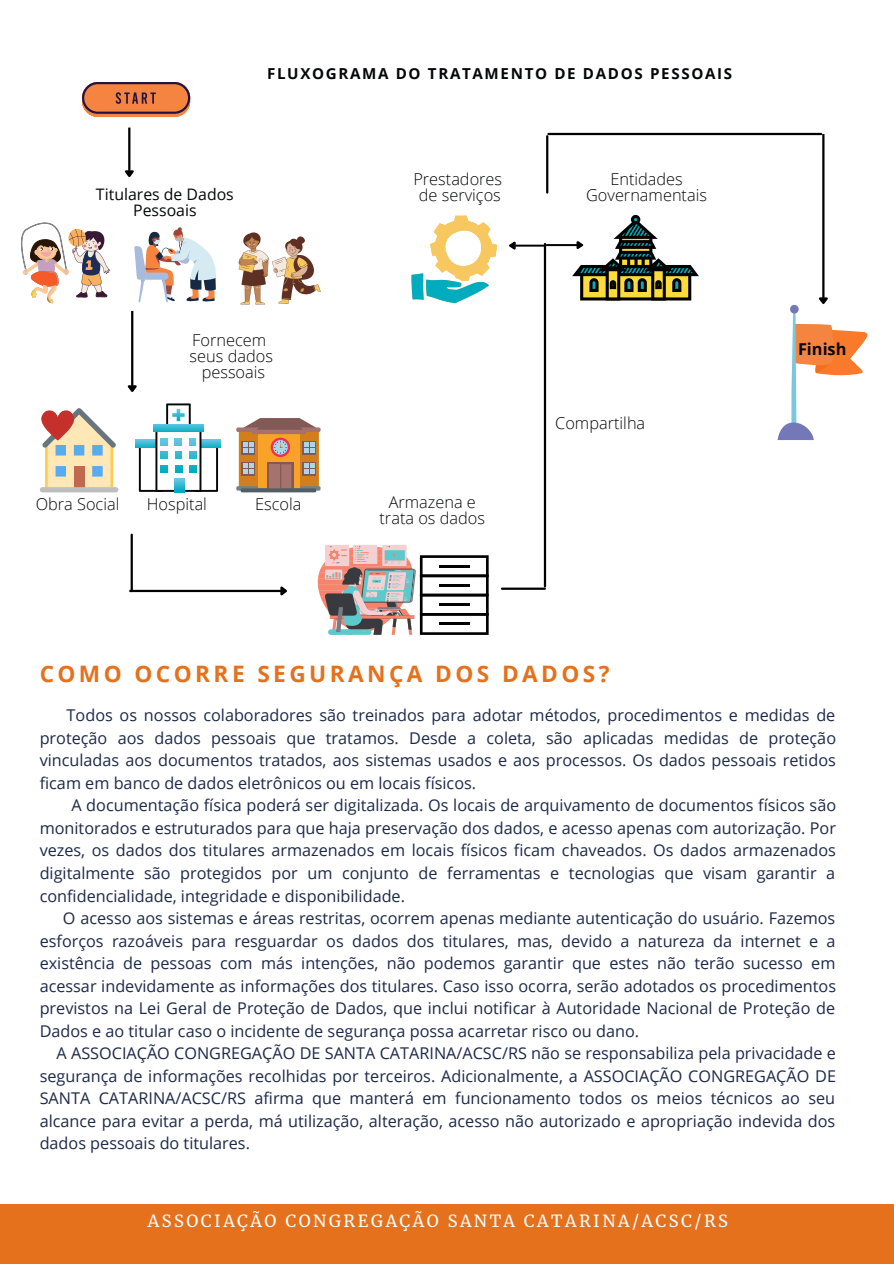
<style>
.page{position:relative;width:894px;height:1264px;background:#fff}
.page>*{position:absolute;margin:0;border:0;box-sizing:border-box;transform-origin:0 0}
.t1{font:700 22.65px "Open Sans";letter-spacing:.15em;color:#e5711c}
.t2{font:16.5px "Merriweather";letter-spacing:.15em;color:#fff}
.t3{font:300 16.35px/16.2px "Open Sans";color:#050607;text-align:center}
.t4{font:700 16.35px "Open Sans";color:#050607}
.t5{font:16.2px/22.5px "Open Sans";color:#1d294a;text-align:justify}
.t6{font:15.9px/15.5px "Open Sans";color:#050607;text-align:center}
.t7{font:700 15.15px "Open Sans";letter-spacing:.11em;color:#050607}
</style>
<div class="page">
<div style="left:0;top:1204px;width:893px;height:59px;background:#e5711c"></div>
<svg style="left:82px;top:82px;width:108px;height:35px;background:#cc754a"></svg>
<hr style="left:128px;top:127px;width:2px;height:44px;background:#000">
<svg style="left:124px;top:168px;width:10px;height:9px"></svg>
<svg style="left:134px;top:227px;width:82px;height:76px"></svg>
<svg style="left:238px;top:232px;width:83px;height:72px"></svg>
<hr style="left:131px;top:311px;width:2px;height:75px;background:#000">
<svg style="left:127px;top:383px;width:10px;height:9px"></svg>
<div style="left:239px;top:430px;width:80px;height:57px;background:#d27e1c"></div>
<div style="left:236px;top:427px;width:84px;height:5px;background:#a6726e;border-radius:2px"></div>
<svg style="left:236px;top:486px;width:84px;height:4px"></svg>
<div style="left:258px;top:430px;width:41px;height:58px;background:#f8a229"></div>
<svg style="left:241px;top:418px;width:77px;height:16px"></svg>
<svg style="left:267px;top:462px;width:26px;height:26px"></svg>
<svg style="left:302px;top:462px;width:14px;height:14px"></svg>
<svg style="left:304px;top:463px;width:10px;height:11px"></svg>
<svg style="left:241px;top:462px;width:14px;height:14px"></svg>
<svg style="left:243px;top:463px;width:10px;height:11px"></svg>
<svg style="left:302px;top:441px;width:14px;height:13px"></svg>
<svg style="left:304px;top:442px;width:10px;height:11px"></svg>
<svg style="left:241px;top:441px;width:14px;height:13px"></svg>
<svg style="left:243px;top:442px;width:10px;height:11px"></svg>
<div style="left:269px;top:464px;width:10px;height:24px;background:#a6726e"></div>
<div style="left:281px;top:464px;width:10px;height:24px;background:#a6726e"></div>
<svg style="left:270px;top:437px;width:20px;height:20px"></svg>
<svg style="left:273px;top:440px;width:15px;height:14px"></svg>
<svg style="left:274px;top:441px;width:13px;height:13px"></svg>
<svg style="left:240px;top:488px;width:76px;height:4px"></svg>
<svg style="left:136px;top:440px;width:84px;height:7px"></svg>
<svg style="left:139px;top:403px;width:79px;height:89px"></svg>
<svg style="left:318px;top:545px;width:170px;height:90px"></svg>
<hr style="left:502px;top:587px;width:42px;height:3px;background:#000">
<hr style="left:131px;top:534px;width:2px;height:57px;background:#000">
<hr style="left:129px;top:590px;width:152px;height:2px;background:#000">
<svg style="left:278px;top:586px;width:9px;height:10px"></svg>
<hr style="left:543px;top:244px;width:3px;height:342px;background:#000">
<hr style="left:546px;top:244px;width:31px;height:2px;background:#000">
<hr style="left:515px;top:244px;width:31px;height:3px;background:#000">
<svg style="left:509px;top:241px;width:8px;height:9px"></svg>
<svg style="left:411px;top:215px;width:86px;height:88px"></svg>
<svg style="left:572px;top:215px;width:126px;height:85px"></svg>
<svg style="left:21px;top:223px;width:89px;height:80px"></svg>
<div style="left:40px;top:487px;width:78px;height:5px;background:#bcbec0;border-radius:3px"></div>
<svg style="left:41px;top:408px;width:75px;height:79px"></svg>
<hr style="left:546px;top:136px;width:2px;height:56px;background:#000">
<hr style="left:548px;top:133px;width:272px;height:2px;background:#000">
<hr style="left:822px;top:134px;width:2px;height:164px;background:#000">
<svg style="left:777px;top:295px;width:90px;height:145px"></svg>
<p class="t7" style="left:267px;top:62px;width:466px">FLUXOGRAMA DO TRATAMENTO DE DADOS PESSOAIS</p>
<p class="t6" style="left:96px;top:186px;width:139px">Titulares de Dados<br>Pessoais</p>
<p class="t3" style="left:413px;top:170px;width:90px">Prestadores</p>
<p class="t3" style="left:419px;top:186px;width:83px">de serviços</p>
<p class="t3" style="left:586px;top:170px;width:122px">Entidades<br>Governamentais</p>
<p class="t3" style="left:192px;top:331px;width:75px">Fornecem</p>
<p class="t3" style="left:189px;top:347px;width:85px">seus dados</p>
<p class="t3" style="left:202px;top:364px;width:65px">pessoais</p>
<p class="t3" style="left:36px;top:495px;width:85px">Obra Social</p>
<p class="t3" style="left:147px;top:495px;width:62px">Hospital</p>
<p class="t3" style="left:255px;top:495px;width:48px">Escola</p>
<p class="t3" style="left:379px;top:493px;width:107px">Armazena e trata os dados</p>
<p class="t3" style="left:555px;top:415px;width:91px">Compartilha</p>
<p class="t1" style="left:40px;top:657px;width:571px">COMO OCORRE SEGURANÇA DOS DADOS?</p>
<p class="t4" style="left:797px;top:338px;width:50px">Finish</p>
<p class="t5" style="left:40px;top:703px;width:797px;text-indent:27px">Todos os nossos colaboradores são treinados para adotar métodos, procedimentos e medidas de proteção aos dados pessoais que tratamos. Desde a coleta, são aplicadas medidas de proteção vinculadas aos documentos tratados, aos sistemas usados e aos processos. Os dados pessoais retidos ficam em banco de dados eletrônicos ou em locais físicos.</p>
<p class="t5" style="left:40px;top:793px;width:797px;text-indent:32px">A documentação física poderá ser digitalizada. Os locais de arquivamento de documentos físicos são monitorados e estruturados para que haja preservação dos dados, e acesso apenas com autorização. Por vezes, os dados dos titulares armazenados em locais físicos ficam chaveados. Os dados armazenados digitalmente são protegidos por um conjunto de ferramentas e tecnologias que visam garantir a confidencialidade, integridade e disponibilidade.</p>
<p class="t5" style="left:40px;top:906px;width:797px;text-indent:23px">O acesso aos sistemas e áreas restritas, ocorrem apenas mediante autenticação do usuário. Fazemos esforços razoáveis para resguardar os dados dos titulares, mas, devido a natureza da internet e a existência de pessoas com más intenções, não podemos garantir que estes não terão sucesso em acessar indevidamente as informações dos titulares. Caso isso ocorra, serão adotados os procedimentos previstos na Lei Geral de Proteção de Dados, que inclui notificar à Autoridade Nacional de Proteção de Dados e ao titular caso o incidente de segurança possa acarretar risco ou dano.</p>
<p class="t5" style="left:40px;top:1041px;width:797px;text-indent:17px">A ASSOCIAÇÃO CONGREGAÇÃO DE SANTA CATARINA/ACSC/RS não se responsabiliza pela privacidade e segurança de informações recolhidas por terceiros. Adicionalmente, a ASSOCIAÇÃO CONGREGAÇÃO DE SANTA CATARINA/ACSC/RS afirma que manterá em funcionamento todos os meios técnicos ao seu alcance para evitar a perda, má utilização, alteração, acesso não autorizado e apropriação indevida dos dados pessoais do titulares.</p>
<p class="t2" style="left:148px;top:1210px;width:581px">ASSOCIAÇÃO CONGREGAÇÃO SANTA CATARINA/ACSC/RS</p>
</div>
